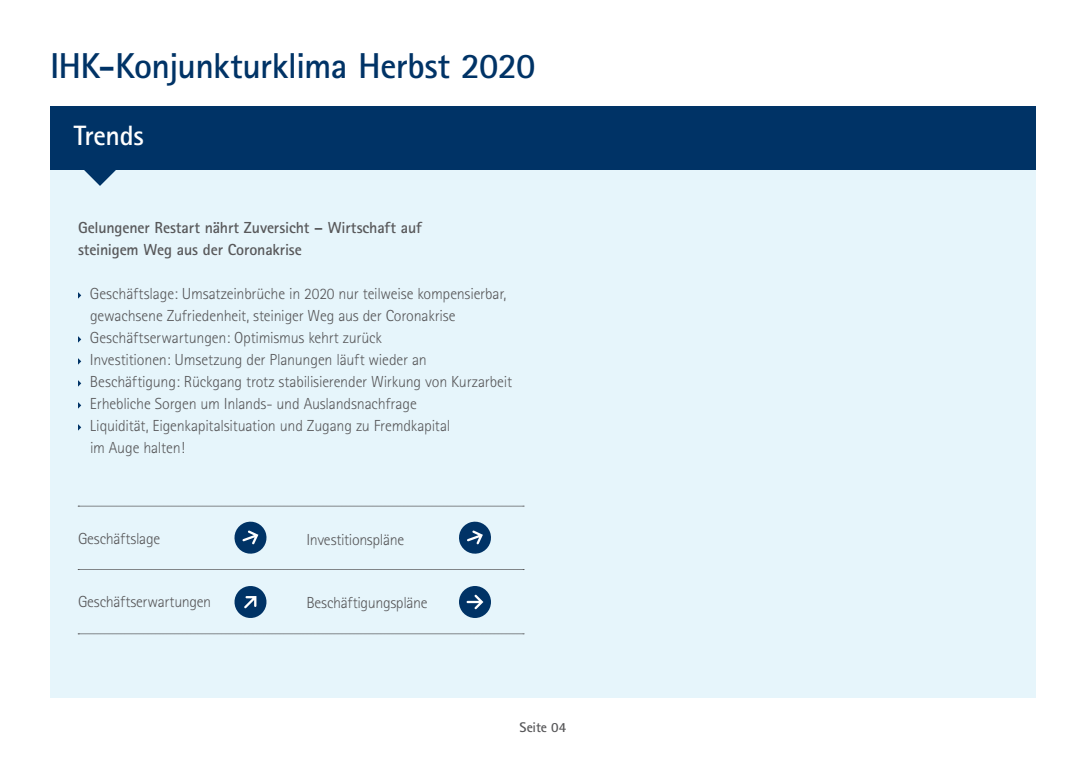
<style>
.page{position:relative;width:1086px;height:768px;background:#fff}
.page>*{position:absolute;margin:0;border:0;box-sizing:border-box;transform-origin:0 0}
.Headline_Kategorie_2{font:700 36px "Rotis Sans Serif";letter-spacing:-.02em;color:#036}
.Headline_Kategorie_2-2{font:700 28px "Rotis Sans Serif";letter-spacing:-.01em;color:#fff}
.Fliesstext_10_pt_tit{font:300 16px/22px "Rotis Sans Serif";letter-spacing:-.015em;color:#58585a}
.Fliesstext_10_pt_tit-2{font:700 16px/22px "Rotis Sans Serif";letter-spacing:-.01em;color:#58585a}
.Headline_Kategorie_2-3{font:700 14px "Rotis Sans Serif";color:#58585a}
</style>
<div class="page">
<div style="left:50px;top:106px;width:986px;height:592px;background:#e6f5fb"></div>
<div style="left:50px;top:106px;width:986px;height:64px;background:#036"></div>
<svg style="left:84px;top:170px;width:32px;height:16px"></svg>
<svg style="left:78px;top:292px;width:3px;height:7px"></svg>
<svg style="left:78px;top:336px;width:3px;height:7px"></svg>
<svg style="left:78px;top:358px;width:3px;height:7px"></svg>
<svg style="left:78px;top:380px;width:3px;height:7px"></svg>
<svg style="left:78px;top:402px;width:3px;height:7px"></svg>
<svg style="left:78px;top:424px;width:3px;height:7px"></svg>
<svg style="left:78px;top:506px;width:446px;height:1px"></svg>
<svg style="left:78px;top:569px;width:446px;height:1px"></svg>
<svg style="left:78px;top:634px;width:446px;height:1px"></svg>
<div style="left:459px;top:586px;width:32px;height:32px;background:#036;border-radius:50%"></div>
<svg style="left:467px;top:595px;width:16px;height:14px"></svg>
<svg style="left:234px;top:586px;width:33px;height:32px"></svg>
<svg style="left:459px;top:521px;width:32px;height:33px"></svg>
<svg style="left:234px;top:521px;width:33px;height:33px"></svg>
<p class="Headline_Kategorie_2" style="left:50px;top:44px;width:487px">IHK-Konjunkturklima Herbst 2020</p>
<p class="Headline_Kategorie_2-2" style="left:74px;top:118px;width:71px">Trends</p>
<p class="Fliesstext_10_pt_tit-2" style="left:78px;top:216px;width:345px">Gelungener Restart nährt Zuversicht – Wirtschaft auf steinigem Weg aus der Coronakrise</p>
<p class="Fliesstext_10_pt_tit" style="left:90px;top:282px;width:418px">Geschäftslage: Umsatzeinbrüche in 2020 nur teilweise kompensierbar, gewachsene Zufriedenheit, steiniger Weg aus der Coronakrise</p>
<p class="Fliesstext_10_pt_tit" style="left:90px;top:326px;width:294px">Geschäftserwartungen: Optimismus kehrt zurück</p>
<p class="Fliesstext_10_pt_tit" style="left:90px;top:348px;width:338px">Investitionen: Umsetzung der Planungen läuft wieder an</p>
<p class="Fliesstext_10_pt_tit" style="left:90px;top:370px;width:424px">Beschäftigung: Rückgang trotz stabilisierender Wirkung von Kurzarbeit</p>
<p class="Fliesstext_10_pt_tit" style="left:90px;top:392px;width:328px">Erhebliche Sorgen um Inlands- und Auslandsnachfrage</p>
<p class="Fliesstext_10_pt_tit" style="left:90px;top:414px;width:362px">Liquidität, Eigenkapitalsituation und Zugang zu Fremdkapital im Auge halten!</p>
<p class="Fliesstext_10_pt_tit" style="left:78px;top:527px;width:84px">Geschäftslage</p>
<p class="Fliesstext_10_pt_tit" style="left:306px;top:529px;width:99px">Investitionspläne</p>
<p class="Fliesstext_10_pt_tit" style="left:78px;top:591px;width:135px">Geschäftserwartungen</p>
<p class="Fliesstext_10_pt_tit" style="left:306px;top:592px;width:123px">Beschäftigungspläne</p>
<p class="Headline_Kategorie_2-3" style="left:520px;top:718px;width:48px">Seite 04</p>
</div>
